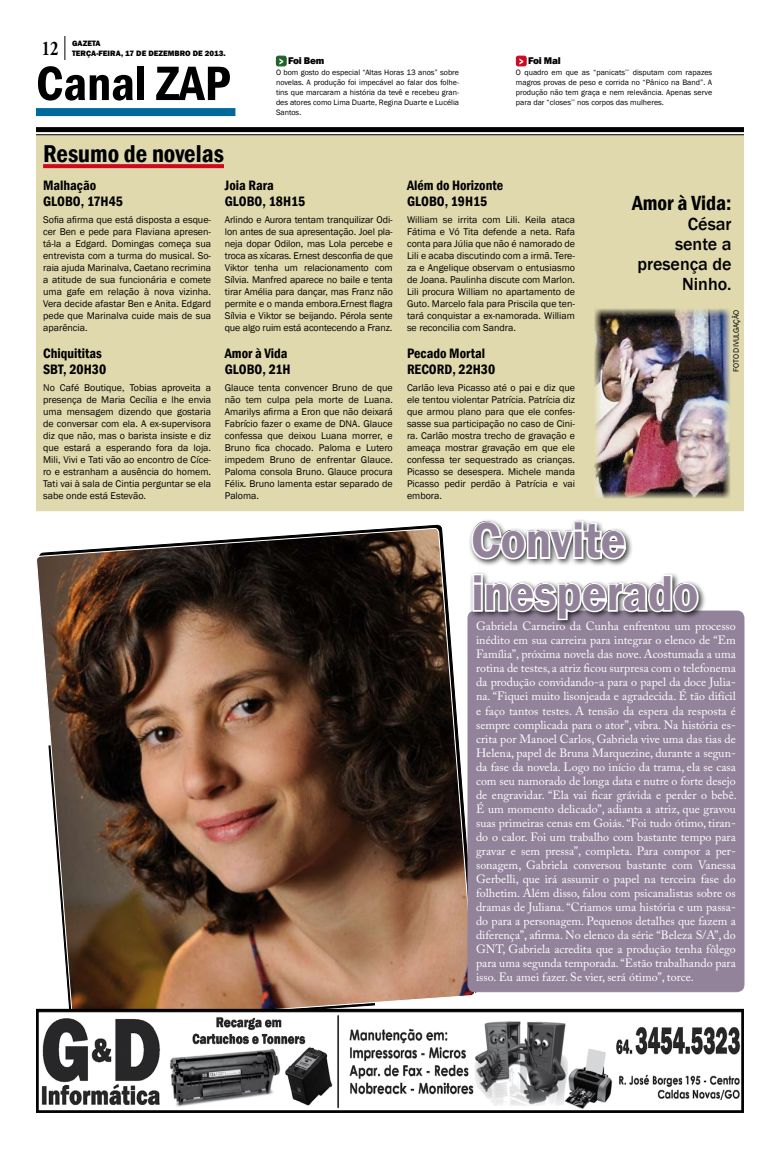
<style>
.page{position:relative;width:780px;height:1149px;background:#fff}
.page>*{position:absolute;margin:0;border:0;box-sizing:border-box;transform-origin:0 0}
.t1{font:600 50.4px/52.8px "Franklin Gothic";color:#92839a;scale:.93 1}
.t2{font:600 condensed 50px "Franklin Gothic";color:#000}
.t3{font:600 condensed 25px "Franklin Gothic";color:#000}
.t4{font:600 condensed 21px "Franklin Gothic";color:#000}
.t5{font:700 20.8px "Adobe Garamond Pro";color:#000;scale:.77 1}
.t6{font:500 18px/20px "Franklin Gothic";color:#000;text-align:right}
.t7{font:600 condensed 14px/16px "Franklin Gothic";color:#000}
.t8{font:12px/14px "Adobe Caslon Pro";color:#fff;text-align:justify}
.t9{font:10px/12px "Franklin Gothic";color:#000;text-align:justify}
.t10{font:800 10px "Franklin Gothic";letter-spacing:-.02em;color:#000}
.t11{font:8px/10px "Franklin Gothic";color:#000;text-align:justify}
.t12{font:800 8px/10px "Franklin Gothic";color:#000}
.s1{font-family:"Arial";font-weight:900;color:#fff}
</style>
<div class="page">
<div style="left:36px;top:134px;width:708px;height:377px;background:#e0d9ae;border:1px solid #e0d9ae"></div>
<svg style="left:43px;top:164px;width:181px;height:4px"></svg>
<img style="left:604px;top:318px;width:115px;height:169px">
<svg style="left:604px;top:487px;width:115px;height:12px"></svg>
<svg style="left:594px;top:318px;width:10px;height:180px"></svg>
<img style="left:719px;top:318px;width:11px;height:181px">
<svg style="left:594px;top:308px;width:136px;height:10px"></svg>
<svg style="left:36px;top:506px;width:439px;height:502px;background:#6d5444"></svg>
<div style="left:468px;top:611px;width:276px;height:380px;background:#92839a;border-radius:7px"></div>
<svg style="left:64px;top:36px;width:1px;height:24px"></svg>
<div style="left:36px;top:108px;width:199px;height:8px;background:#00699b"></div>
<div style="left:276px;top:56px;width:10px;height:10px;background:#1f6327;border-radius:2px"></div>
<div style="left:276px;top:56px;width:10px;height:10px;border:1px solid #1f6327;border-radius:2px"></div>
<div style="left:516px;top:56px;width:10px;height:10px;background:#cd091f;border-radius:2px"></div>
<div style="left:516px;top:56px;width:10px;height:10px;border:1px solid #cd091f;border-radius:2px"></div>
<div style="left:36px;top:127px;width:708px;height:5px;background:#000"></div>
<hr style="left:36px;top:134px;width:708px;height:1px;background:#000">
<img style="left:40px;top:1012px;width:700px;height:96px">
<div style="left:36px;top:1008px;width:708px;height:104px;border:3px solid #000"></div>
<div style="left:468px;top:518px;width:312px;height:145px;background:#000;opacity:.75"></div>
<svg style="left:469px;top:519px;width:159px;height:43px"></svg>
<svg style="left:471px;top:572px;width:229px;height:49px"></svg>
<h3 class="t5" style="left:42px;top:36px;width:23px">12</h3>
<p class="t12" style="left:72px;top:38px;width:155px">GAZETA<br>TERÇA-FEIRA, 17 DE DEZEMBRO DE 2013.</p>
<h2 class="t2" style="left:36px;top:50px;width:196px">Canal ZAP</h2>
<p class="t11" style="left:276px;top:67px;width:185px">O bom gosto do especial “Altas Horas 13 anos” sobre novelas. A produção foi impecável ao falar dos folhe&shy;tins que marcaram a história da tevê e recebeu gran&shy;des atores como Lima Duarte, Regina Duarte e Lucélia Santos.</p>
<p class="t10" style="left:279px;top:55px;width:47px"><span class="s1">&gt;</span> Foi Bem</p>
<p class="t10" style="left:519px;top:55px;width:43px"><span class="s1">&gt;</span> Foi Mal</p>
<p class="t11" style="left:516px;top:67px;width:198px">O quadro em que as “panicats’’ disputam com rapazes magros provas de peso e corrida no “Pânico na Band”. A produção não tem graça e nem relevância. Apenas serve para dar “closes’’ nos corpos das mulheres.</p>
<h3 class="t3" style="left:43px;top:136px;width:182px">Resumo de novelas</h3>
<h3 class="t7" style="left:43px;top:177px;width:81px">Malhação<br>GLOBO, 17H45</h3>
<p class="t9" style="left:43px;top:214px;width:169px">Sofia afirma que está disposta a esque&shy;cer Ben e pede para Flaviana apresen&shy;tá-la a Edgard. Domingas começa sua entrevista com a turma do musical. So&shy;raia ajuda Marinalva, Caetano recrimina a atitude de sua funcionária e comete uma gafe em relação à nova vizinha.<br>Vera decide afastar Ben e Anita. Edgard pede que Marinalva cuide mais de sua aparência.</p>
<h3 class="t7" style="left:43px;top:345px;width:65px">Chiquititas<br>SBT, 20H30</h3>
<p class="t9" style="left:43px;top:382px;width:169px">No Café Boutique, Tobias aproveita a presença de Maria Cecília e lhe envia uma mensagem dizendo que gostaria de conversar com ela. A ex-supervisora diz que não, mas o barista insiste e diz que estará a esperando fora da loja.<br>Mili, Vivi e Tati vão ao encontro de Cíce&shy;ro e estranham a ausência do homem.<br>Tati vai à sala de Cintia perguntar se ela sabe onde está Estevão.</p>
<h3 class="t7" style="left:225px;top:177px;width:82px">Joia Rara<br>GLOBO, 18H15</h3>
<p class="t9" style="left:225px;top:214px;width:169px">Arlindo e Aurora tentam tranquilizar Odi&shy;lon antes de sua apresentação. Joel pla&shy;neja dopar Odilon, mas Lola percebe e troca as xícaras. Ernest desconfia de que Viktor tenha um relacionamento com Sílvia. Manfred aparece no baile e tenta tirar Amélia para dançar, mas Franz não permite e o manda embora.Ernest flagra Sílvia e Viktor se beijando. Pérola sente que algo ruim está acontecendo a Franz.</p>
<h3 class="t7" style="left:225px;top:345px;width:67px">Amor à Vida<br>GLOBO, 21H</h3>
<p class="t9" style="left:225px;top:382px;width:169px">Glauce tenta convencer Bruno de que não tem culpa pela morte de Luana.<br>Amarilys afirma a Eron que não deixará Fabrício fazer o exame de DNA. Glauce confessa que deixou Luana morrer, e Bruno fica chocado. Paloma e Lutero impedem Bruno de enfrentar Glauce.<br>Paloma consola Bruno. Glauce procura Félix. Bruno lamenta estar separado de Paloma.</p>
<h3 class="t7" style="left:407px;top:177px;width:98px">Além do Horizonte<br>GLOBO, 19H15</h3>
<p class="t9" style="left:407px;top:214px;width:169px">William se irrita com Lili. Keila ataca Fátima e Vó Tita defende a neta. Rafa conta para Júlia que não é namorado de Lili e acaba discutindo com a irmã. Tere&shy;za e Angelique observam o entusiasmo de Joana. Paulinha discute com Marlon.<br>Lili procura William no apartamento de Guto. Marcelo fala para Priscila que ten&shy;tará conquistar a ex-namorada. William se reconcilia com Sandra.</p>
<h3 class="t7" style="left:407px;top:345px;width:90px">Pecado Mortal<br>RECORD, 22H30</h3>
<p class="t9" style="left:407px;top:382px;width:169px">Carlão leva Picasso até o pai e diz que ele tentou violentar Patrícia. Patrícia diz que armou plano para que ele confes&shy;sasse sua participação no caso de Cini&shy;ra. Carlão mostra trecho de gravação e ameaça mostrar gravação em que ele confessa ter sequestrado as crianças.<br>Picasso se desespera. Michele manda Picasso pedir perdão à Patrícia e vai embora.</p>
<h3 class="t4" style="left:632px;top:188px;width:101px">Amor à Vida:</h3>
<h3 class="t6" style="left:637px;top:214px;width:96px">César<br>sente a presença de<br>Ninho.</h3>
<p class="t11" style="left:731px;top:371px;width:62px;rotate:-90deg">foto divulgação</p>
<h1 class="t1" style="left:471px;top:514px;width:245px">Convite inesperado</h1>
<p class="t8" style="left:476px;top:619px;width:262px">Gabriela Carneiro da Cunha enfrentou um processo inédito em sua carreira para integrar o elenco de “Em Família”, próxima novela das nove. Acostumada a uma rotina de testes, a atriz ficou surpresa com o telefonema da produção convidando-a para o papel da doce Julia&shy;na. “Fiquei muito lisonjeada e agradecida. É tão difícil e faço tantos testes. A tensão da espera da resposta é sempre complicada para o ator”, vibra. Na história es&shy;crita por Manoel Carlos, Gabriela vive uma das tias de Helena, papel de Bruna Marquezine, durante a segun&shy;da fase da novela. Logo no início da trama, ela se casa com seu namorado de longa data e nutre o forte desejo de engravidar. “Ela vai ficar grávida e perder o bebê.<br>É um momento delicado”, adianta a atriz, que gravou suas primeiras cenas em Goiás. “Foi tudo ótimo, tiran&shy;do o calor. Foi um trabalho com bastante tempo para gravar e sem pressa”, completa. Para compor a per&shy;sonagem, Gabriela conversou bastante com Vanessa Gerbelli, que irá assumir o papel na terceira fase do folhetim. Além disso, falou com psicanalistas sobre os dramas de Juliana. “Criamos uma história e um passa&shy;do para a personagem. Pequenos detalhes que fazem a diferença”, afirma. No elenco da série “Beleza S/A”, do GNT, Gabriela acredita que a produção tenha fôlego para uma segunda temporada. “Estão trabalhando para isso. Eu amei fazer. Se vier, será ótimo”, torce.</p>
</div>
